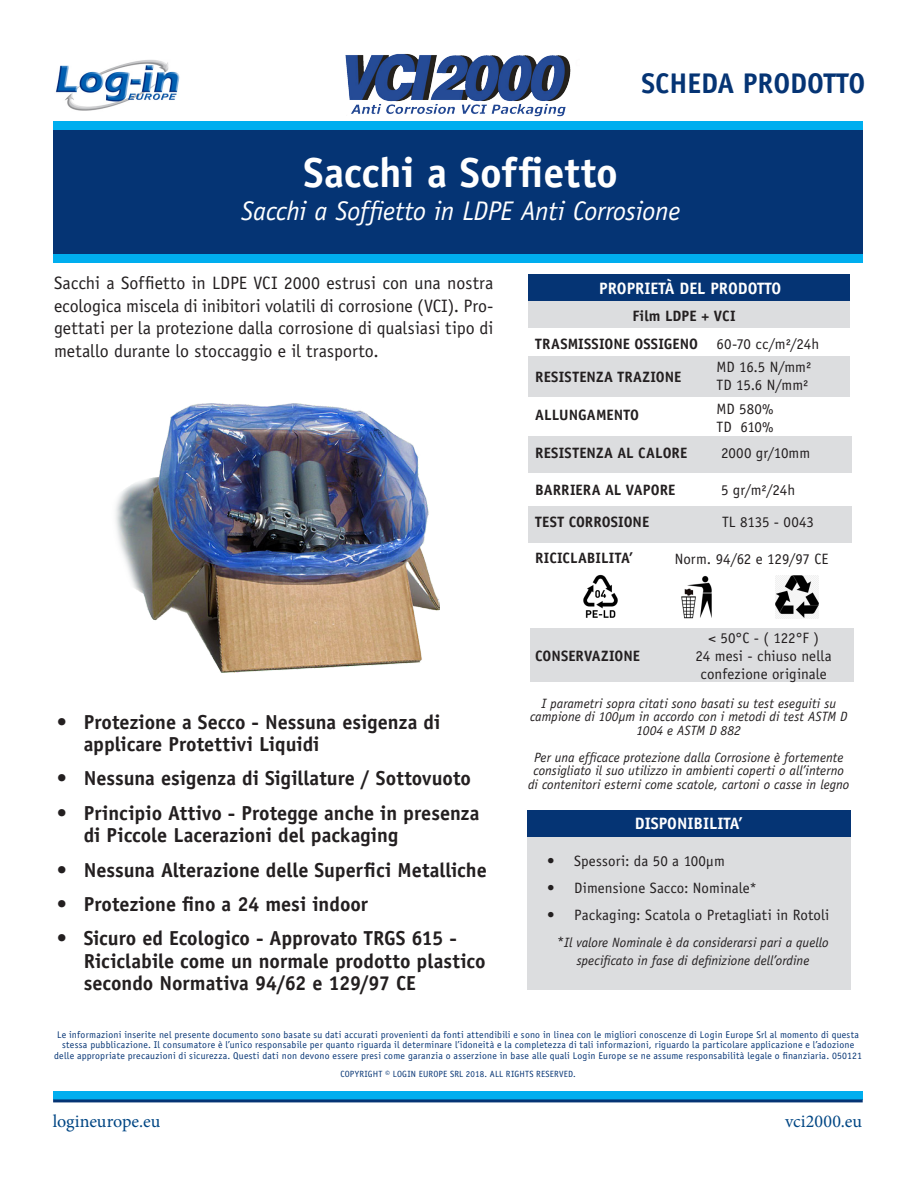
<style>
.page{position:relative;width:918px;height:1188px;background:#fff}
.page>*{position:absolute;margin:0;border:0;box-sizing:border-box;transform-origin:0 0}
.t1{font:700 42px "Officina Sans Std";letter-spacing:-.005em;color:#fff}
.t2{font:700 28.5px "Officina Sans Std";color:#053474}
.t3{font:italic 27px "Officina Sans Std";letter-spacing:-.01em;color:#fff}
.t4{font:700 20.25px/22.5px "Officina Sans Std";color:#231f20}
.t5{font:18px/22.5px "Officina Sans Std";letter-spacing:.005em;color:#231f20;text-align:justify}
.t6{font:18px "Minion Pro";letter-spacing:-.005em;color:#004684}
.t7{font:700 16.5px "Officina Sans Std";color:#fff}
.t8{font:15px/18px "Officina Sans Std";letter-spacing:.005em;color:#231f20;text-align:center}
.t9{font:700 15px "Officina Sans Std";letter-spacing:.005em;color:#231f20}
.t10{font:italic 13.5px/13.5px "Officina Sans Std";letter-spacing:.005em;color:#231f20;text-align:center}
.t11{font:9.75px/10.5px "Officina Sans Std";letter-spacing:.025em;color:#053474;text-align:center}
.t12{font:9px "Officina Sans Std";letter-spacing:.02em;color:#053474}
.s1{font-style:normal;font-size:15px}
</style>
<div class="page">
<div style="left:53px;top:123px;width:810px;height:139px;background:#053474"></div>
<div style="left:53px;top:254px;width:810px;height:8px;background:#00aeef"></div>
<div style="left:53px;top:1091px;width:810px;height:8px;background:#00aeef"></div>
<hr style="left:53px;top:1099px;width:810px;height:3px;background:#053474">
<div style="left:53px;top:121px;width:810px;height:9px;background:#00aeef"></div>
<img style="left:345px;top:53px;width:226px;height:64px">
<img style="left:55px;top:60px;width:125px;height:51px">
<div style="left:527px;top:837px;width:324px;height:152px;background:#dcdddf"></div>
<div style="left:527px;top:810px;width:324px;height:27px;background:#053474"></div>
<div style="left:530px;top:628px;width:324px;height:54px;background:#dcdddf"></div>
<div style="left:528px;top:436px;width:324px;height:36px;background:#dcdddf"></div>
<div style="left:528px;top:301px;width:321px;height:27px;background:#dcdddf"></div>
<div style="left:528px;top:357px;width:321px;height:40px;background:#dcdddf"></div>
<div style="left:528px;top:274px;width:322px;height:28px;background:#053474"></div>
<div style="left:528px;top:506px;width:324px;height:36px;background:#dcdddf"></div>
<img style="left:115px;top:404px;width:325px;height:269px">
<img style="left:583px;top:574px;width:35px;height:44px">
<img style="left:681px;top:576px;width:31px;height:42px">
<img style="left:776px;top:576px;width:42px;height:42px">
<h2 class="t2" style="left:641px;top:65px;width:225px">SCHEDA PRODOTTO</h2>
<p class="t1" style="left:304px;top:146px;width:316px">Sacchi a Soffietto</p>
<p class="t3" style="left:241px;top:195px;width:441px">Sacchi a Soffietto in LDPE Anti Corrosione</p>
<p class="t5" style="left:54px;top:272px;width:441px">Sacchi a Soffietto in LDPE VCI 2000 estrusi con una nostra ecologica miscela di inibitori volatili di corrosione (VCI). Pro&shy;gettati per la protezione dalla corrosione di qualsiasi tipo di metallo durante lo stoccaggio e il trasporto.</p>
<p class="t4" style="left:84px;top:710px;width:358px;text-indent:-27px">• Protezione a Secco - Nessuna esigenza di applicare Protettivi Liquidi</p>
<p class="t4" style="left:57px;top:767px;width:416px">• Nessuna esigenza di Sigillature / Sottovuoto</p>
<p class="t4" style="left:84px;top:801px;width:398px;text-indent:-27px">• Principio Attivo - Protegge anche in presenza di Piccole Lacerazioni del packaging</p>
<p class="t4" style="left:57px;top:858px;width:432px">• Nessuna Alterazione delle Superfici Metalliche</p>
<p class="t4" style="left:57px;top:893px;width:313px">• Protezione fino a 24 mesi indoor</p>
<p class="t4" style="left:84px;top:927px;width:403px;text-indent:-27px">• Sicuro ed Ecologico - Approvato TRGS 615 -<br>Riciclabile come un normale prodotto plastico secondo Normativa 94/62 e 129/97 CE</p>
<p class="t7" style="left:599px;top:278px;width:184px">PROPRIETÀ DEL PRODOTTO</p>
<p class="t9" style="left:632px;top:306px;width:105px">Film LDPE + VCI</p>
<p class="t9" style="left:535px;top:334px;width:164px">TRASMISSIONE OSSIGENO</p>
<p class="t8" style="left:717px;top:335px;width:104px">60-70 cc/m2/24h</p>
<p class="t8" style="left:717px;top:358px;width:96px">MD 16.5 N/mm2</p>
<p class="t8" style="left:717px;top:376px;width:93px">TD 15.6 N/mm2</p>
<p class="t8" style="left:717px;top:400px;width:59px">MD 580%</p>
<p class="t8" style="left:717px;top:418px;width:59px">TD 610%</p>
<p class="t9" style="left:535px;top:367px;width:148px">RESISTENZA TRAZIONE</p>
<p class="t9" style="left:535px;top:406px;width:105px">ALLUNGAMENTO</p>
<p class="t9" style="left:535px;top:443px;width:154px">RESISTENZA AL CALORE</p>
<p class="t8" style="left:721px;top:444px;width:91px">2000 gr/10mm</p>
<p class="t8" style="left:721px;top:481px;width:76px">5 gr/m2/24h</p>
<p class="t9" style="left:535px;top:480px;width:142px">BARRIERA AL VAPORE</p>
<p class="t9" style="left:535px;top:512px;width:116px">TEST CORROSIONE</p>
<p class="t8" style="left:722px;top:512px;width:93px">TL 8135 - 0043</p>
<p class="t8" style="left:675px;top:550px;width:155px">Norm. 94/62 e 129/97 CE</p>
<p class="t9" style="left:535px;top:548px;width:99px">RICICLABILITA’</p>
<p class="t9" style="left:535px;top:646px;width:106px">CONSERVAZIONE</p>
<p class="t8" style="left:708px;top:628px;width:112px">&lt; 50°C - ( 122°F )</p>
<p class="t8" style="left:696px;top:646px;width:138px">24 mesi - chiuso nella confezione originale</p>
<p class="t10" style="left:530px;top:697px;width:319px">I parametri sopra citati sono basati su test eseguiti su campione di 100µm in accordo con i metodi di test ASTM D<br>1004 e ASTM D 882</p>
<p class="t10" style="left:528px;top:751px;width:323px">Per una efficace protezione dalla Corrosione è fortemente consigliato il suo utilizzo in ambienti coperti o all’interno di contenitori esterni come scatole, cartoni o casse in legno</p>
<p class="t7" style="left:635px;top:813px;width:109px">DISPONIBILITA’</p>
<p class="t8" style="left:547px;top:852px;width:179px">• Spessori: da 50 a 100µm</p>
<p class="t8" style="left:547px;top:879px;width:211px">• Dimensione Sacco: Nominale*</p>
<p class="t8" style="left:547px;top:906px;width:283px">• Packaging: Scatola o Pretagliati in Rotoli</p>
<p class="t10" style="left:557px;top:934px;width:273px;line-height:18px"><span class="s1">*</span>Il valore Nominale è da considerarsi pari a quello specificato in fase di definizione dell’ordine</p>
<p class="t11" style="left:54px;top:1029px;width:809px">Le informazioni inserite nel presente documento sono basate su dati accurati provenienti da fonti attendibili e sono in linea con le migliori conoscenze di Login Europe Srl al momento di questa stessa pubblicazione. Il consumatore è l’unico responsabile per quanto riguarda il determinare l’idoneità e la completezza di tali informazioni, riguardo la particolare applicazione e l’adozione delle appropriate precauzioni di sicurezza. Questi dati non devono essere presi come garanzia o asserzione in base alle quali Login Europe se ne assume responsabilità legale o finanziaria. 050121</p>
<p class="t12" style="left:340px;top:1068px;width:237px">COPYRIGHT © LOGIN EUROPE SRL 2018. ALL RIGHTS RESERVED.</p>
<h3 class="t6" style="left:785px;top:1109px;width:78px">vci2000.eu</h3>
<h3 class="t6" style="left:53px;top:1109px;width:109px">logineurope.eu</h3>
</div>
